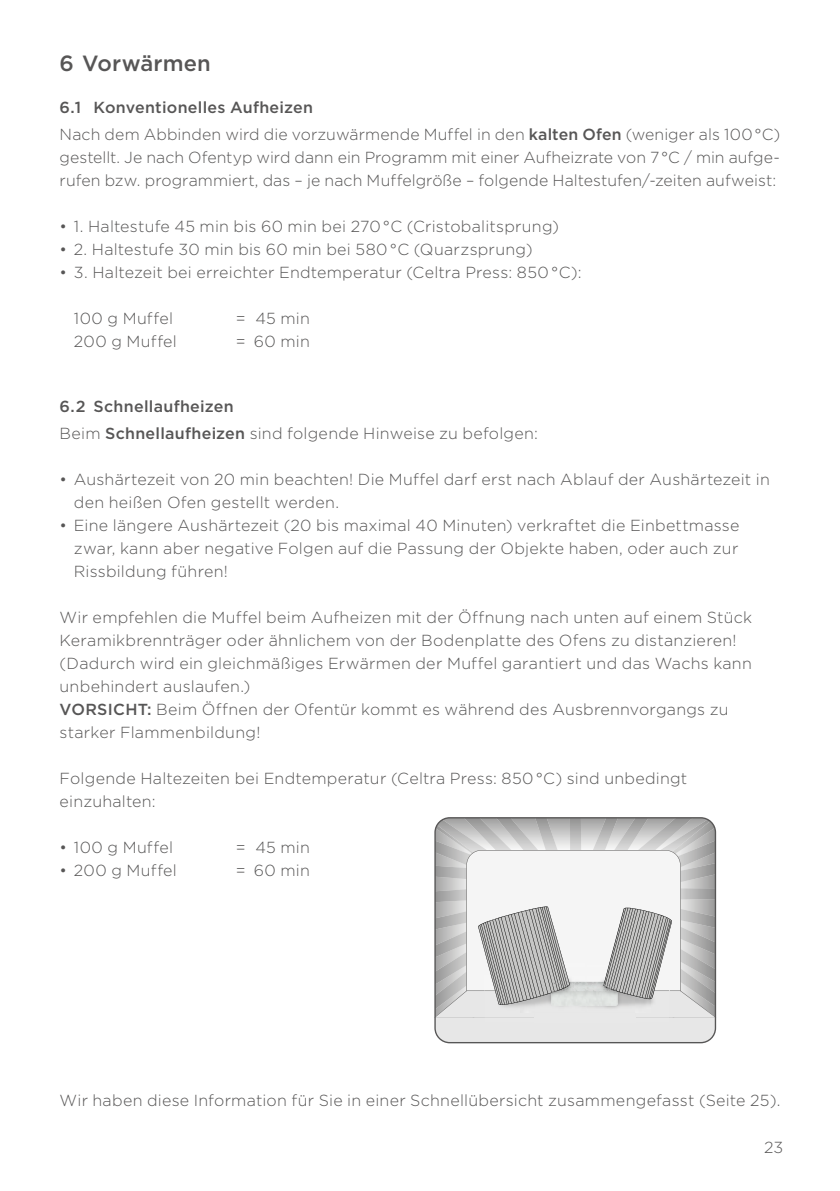
<style>
.page{position:relative;width:840px;height:1191px;background:#fff}
.page>*{position:absolute;margin:0;border:0;box-sizing:border-box;transform-origin:0 0}
.t1{font:500 22px "Gotham";letter-spacing:.005em;color:#575656}
.t2{font:300 16px/23px "Gotham";letter-spacing:.015em;color:#575656}
.t3{font:500 16px/27px "Gotham";letter-spacing:.02em;color:#575656}
.s1{font-weight:500}
.s2{font-weight:300}
</style>
<div class="page">
<svg style="left:434px;top:818px;width:281px;height:224px"></svg>
<h1 class="t1" style="left:60px;top:49px;width:153px">6 Vorwärmen</h1>
<p class="t2" style="left:60px;top:94px;width:722px;line-height:27px"><span class="s1">6.1 Konventionelles Aufheizen<br></span>Nach dem Abbinden wird die vorzuwärmende Muffel in den <span class="s1">kalten Ofen</span> (weniger als 100 °C)</p>
<p class="t2" style="left:60px;top:146px;width:721px">gestellt. Je nach Ofentyp wird dann ein Programm mit einer Aufheizrate von 7 °C / min aufge&shy;rufen bzw. programmiert, das – je nach Muffelgröße – folgende Haltestufen/-zeiten aufweist:</p>
<p class="t2" style="left:60px;top:215px;width:501px">• 1. Haltestufe 45 min bis 60 min bei 270 °C (Cristobalitsprung)</p>
<p class="t2" style="left:60px;top:238px;width:474px">• 2. Haltestufe 30 min bis 60 min bei 580 °C (Quarzsprung)</p>
<p class="t2" style="left:60px;top:261px;width:523px">• 3. Haltezeit bei erreichter Endtemperatur (Celtra Press: 850 °C):</p>
<p class="t2" style="left:74px;top:307px;width:101px">100 g Muffel</p>
<p class="t2" style="left:236px;top:307px;width:75px">= 45 min</p>
<p class="t2" style="left:74px;top:330px;width:105px">200 g Muffel</p>
<p class="t2" style="left:236px;top:330px;width:75px">= 60 min</p>
<p class="t3" style="left:60px;top:393px;width:479px">6.2 Schnellaufheizen<br><span class="s2">Beim</span> Schnellaufheizen <span class="s2">sind folgende Hinweise zu befolgen:</span></p>
<p class="t2" style="left:74px;top:468px;width:697px;text-indent:-14px">• Aushärtezeit von 20 min beachten! Die Muffel darf erst nach Ablauf der Aushärtezeit in den heißen Ofen gestellt werden.</p>
<p class="t2" style="left:74px;top:514px;width:666px;text-align:justify;text-indent:-14px">• Eine längere Aushärtezeit (20 bis maximal 40 Minuten) verkraftet die Einbettmasse zwar, kann aber negative Folgen auf die Passung der Objekte haben, oder auch zur Rissbildung führen!</p>
<p class="t2" style="left:60px;top:606px;width:693px">Wir empfehlen die Muffel beim Aufheizen mit der Öffnung nach unten auf einem Stück Keramikbrennträger oder ähnlichem von der Bodenplatte des Ofens zu distanzieren! (Dadurch wird ein gleichmäßiges Erwärmen der Muffel garantiert und das Wachs kann unbehindert auslaufen.)<br><span class="s1">VORSICHT:</span> Beim Öffnen der Ofentür kommt es während des Ausbrennvorgangs zu starker Flammenbildung!</p>
<p class="t2" style="left:60px;top:766px;width:629px">Folgende Haltezeiten bei Endtemperatur (Celtra Press: 850 °C) sind unbedingt einzuhalten:</p>
<p class="t2" style="left:60px;top:835px;width:115px">• 100 g Muffel</p>
<p class="t2" style="left:236px;top:835px;width:75px">= 45 min</p>
<p class="t2" style="left:60px;top:858px;width:119px">• 200 g Muffel</p>
<p class="t2" style="left:236px;top:858px;width:75px">= 60 min</p>
<p class="t2" style="left:60px;top:1088px;width:719px">Wir haben diese Information für Sie in einer Schnellübersicht zusammengefasst (Seite 25).</p>
<p class="t2" style="left:763px;top:1135px;width:21px">23</p>
</div>
